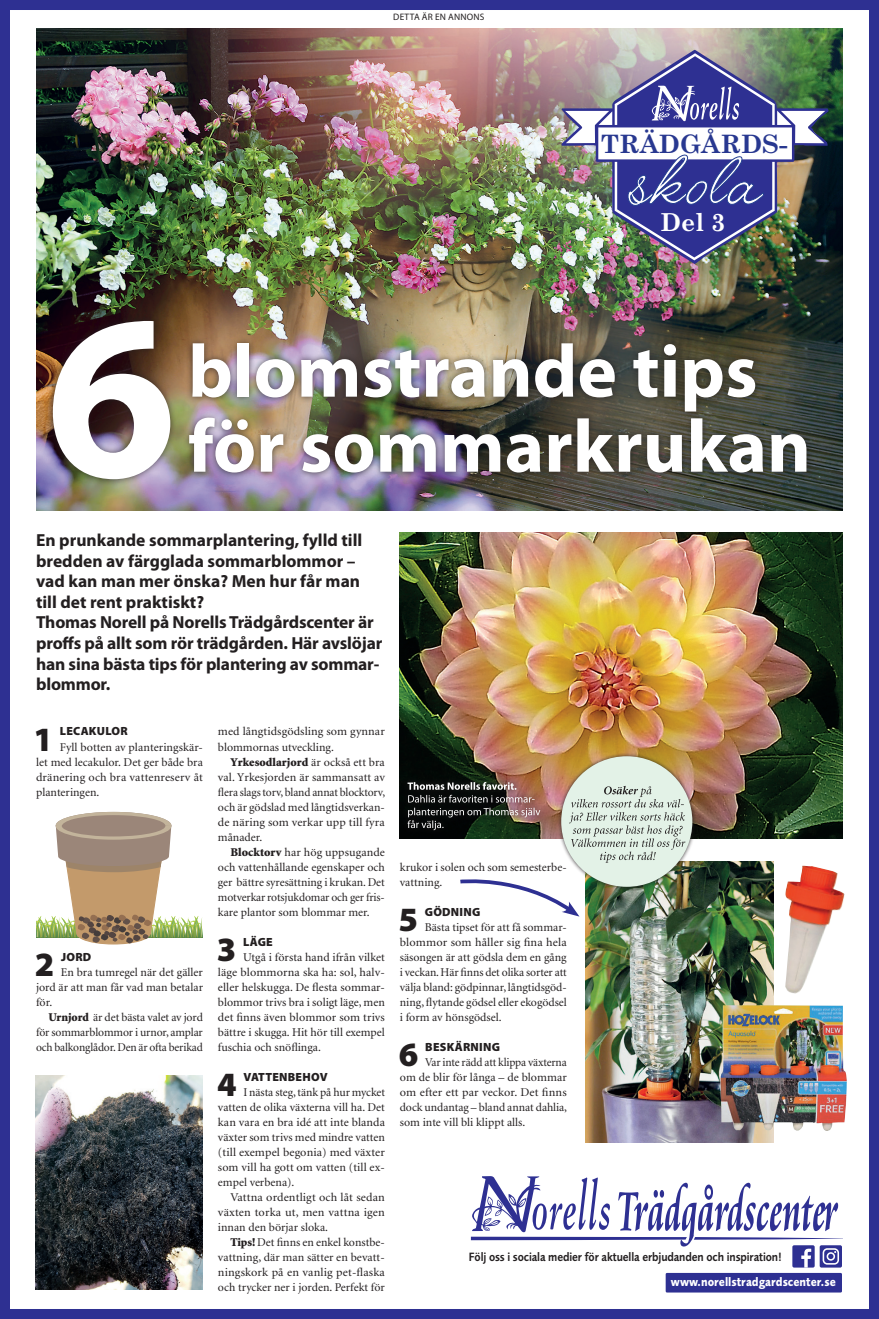
<style>
.page{position:relative;width:879px;height:1319px;background:#fff}
.page>*{position:absolute;margin:0;border:0;box-sizing:border-box;transform-origin:0 0}
.t1{font:700 235.75px "Myriad Pro";color:#fff}
.t2{font:93.38px "Angelface";letter-spacing:.015em;color:#fff}
.t3{font:700 75px "Myriad Pro";color:#fff}
.t4{font:900 34.12px "Myriad Pro";color:#231f20}
.t5{font:700 25.38px "Century Schoolbook";color:#283890}
.t6{font:700 24.75px "Century Schoolbook";color:#fff}
.t7{font:700 17.5px/20.6px "Myriad Pro";letter-spacing:-.01em;color:#231f20}
.t8{font:12.5px "Foundry Sans Demi";letter-spacing:-.01em;color:#231f20;scale:.89 1}
.t9{font:700 12.5px "Foundry Sans";color:#fff;scale:.89 1}
.t10{font:11.88px/15px "Minion";color:#231f20;text-align:justify}
.t11{font:900 11.88px "Myriad Pro";letter-spacing:.02em;color:#231f20}
.t12{font:9.38px "Myriad Pro";letter-spacing:.02em;color:#231f20}
.s1{font-weight:900}
</style>
<div class="page">
<div style="left:0;top:0;width:879px;height:1318px;border:10px solid #2e3092"></div>
<img style="left:36px;top:28px;width:806px;height:482px">
<img style="left:561px;top:50px;width:268px;height:214px">
<svg style="left:628px;top:152px;width:136px;height:58px;background:#464b9f"></svg>
<svg style="left:651px;top:86px;width:88px;height:36px"></svg>
<div style="left:182px;top:337px;width:631px;height:142px;background:#231f20;opacity:.75"></div>
<div style="left:46px;top:314px;width:131px;height:171px;background:#231f20;opacity:.75"></div>
<svg style="left:471px;top:1176px;width:372px;height:91px"></svg>
<div style="left:665px;top:1272px;width:177px;height:20px;background:#2e3092"></div>
<svg style="left:36px;top:811px;width:167px;height:133px"></svg>
<img style="left:35px;top:1075px;width:167px;height:214px">
<img style="left:586px;top:861px;width:187px;height:281px">
<img style="left:720px;top:1005px;width:127px;height:125px">
<img style="left:785px;top:865px;width:60px;height:128px">
<img style="left:400px;top:532px;width:442px;height:306px">
<svg style="left:460px;top:879px;width:119px;height:37px"></svg>
<div style="left:557px;top:752px;width:139px;height:138px;background:#231f20;opacity:.75"></div>
<div style="left:561px;top:756px;width:131px;height:130px;background:#e3f2e7;border-radius:50%"></div>
<svg style="left:569px;top:785px;width:116px;height:77px"></svg>
<div style="left:401px;top:813px;width:49px;height:23px;background:#020404"></div>
<svg style="left:401px;top:800px;width:145px;height:24px"></svg>
<div style="left:401px;top:788px;width:140px;height:21px;background:#020705"></div>
<svg style="left:401px;top:775px;width:122px;height:13px"></svg>
<img style="left:407px;top:782px;width:133px;height:48px">
<p class="t12" style="left:393px;top:12px;width:93px">DETTA ÄR EN ANNONS</p>
<h3 class="t5" style="left:601px;top:128px;width:188px">TRÄDGÅRDS-</h3>
<h2 class="t2" style="left:628px;top:129px;width:135px">skola</h2>
<h3 class="t6" style="left:660px;top:207px;width:66px">Del 3</h3>
<h1 class="t1" style="left:46px;top:265px;width:132px">6</h1>
<h3 class="t3" style="left:188px;top:329px;width:571px">blomstrande tips</h3>
<h3 class="t3" style="left:188px;top:404px;width:624px">för sommarkrukan</h3>
<p class="t7" style="left:36px;top:530px;width:348px">En prunkande sommarplantering, fylld till bredden av färgglada sommarblommor – vad kan man mer önska? Men hur får man till det rent praktiskt?<br>Thomas Norell på Norells Trädgårdscenter är proffs på allt som rör trädgården. Här avslöjar han sina bästa tips för plantering av sommar&shy;blommor.</p>
<h3 class="t4" style="left:33px;top:719px;width:21px">1</h3>
<p class="t11" style="left:60px;top:724px;width:69px">LECAKULOR</p>
<p class="t10" style="left:36px;top:739px;width:168px;text-indent:24px">Fyll botten av planteringskär&shy;let med lecakulor. Det ger både bra dränering och bra vattenreserv åt planteringen.</p>
<h3 class="t4" style="left:35px;top:944px;width:21px">2</h3>
<p class="t11" style="left:61px;top:949px;width:32px">JORD</p>
<p class="t10" style="left:36px;top:964px;width:168px;text-indent:25px">En bra tumregel när det gäller jord är att man får vad man betalar för.</p>
<p class="t10" style="left:36px;top:1009px;width:168px;text-indent:12px"><span class="s1">Urnjord</span> är det bästa valet av jord för sommarblommor i urnor, amplar och balkonglådor. Den är ofta berikad</p>
<p class="t10" style="left:218px;top:724px;width:168px">med långtidsgödsling som gynnar blommornas utveckling.</p>
<p class="t10" style="left:218px;top:754px;width:169px;text-indent:12px"><span class="s1">Yrkesodlarjord</span> är också ett bra val. Yrkesjorden är sammansatt av flera slags torv, bland annat blocktorv, och är gödslad med långtidsverkan&shy;de näring som verkar upp till fyra månader.</p>
<p class="t10" style="left:218px;top:844px;width:168px;text-indent:12px"><span class="s1">Blocktorv</span> har hög uppsugande och vattenhållande egenskaper och ger bättre syresättning i krukan. Det motverkar rotsjukdomar och ger fris&shy;kare plantor som blommar mer.</p>
<h3 class="t4" style="left:217px;top:929px;width:21px">3</h3>
<p class="t11" style="left:243px;top:934px;width:31px">LÄGE</p>
<p class="t10" style="left:218px;top:949px;width:168px;text-indent:25px">Utgå i första hand ifrån vilket läge blommorna ska ha: sol, halv&shy;eller helskugga. De flesta sommar&shy;blommor trivs bra i soligt läge, men det finns även blommor som trivs bättre i skugga. Hit hör till exempel fuschia och snöflinga.</p>
<h3 class="t4" style="left:217px;top:1064px;width:21px">4</h3>
<p class="t11" style="left:243px;top:1069px;width:84px">VATTENBEHOV</p>
<p class="t10" style="left:218px;top:1084px;width:168px;text-indent:25px">I nästa steg, tänk på hur mycket vatten de olika växterna vill ha. Det kan vara en bra idé att inte blanda växter som trivs med mindre vatten (till exempel begonia) med växter som vill ha gott om vatten (till ex&shy;empel verbena).</p>
<p class="t10" style="left:218px;top:1189px;width:168px;text-indent:12px">Vattna ordentligt och låt sedan växten torka ut, men vattna igen innan den börjar sloka.</p>
<p class="t10" style="left:218px;top:1234px;width:168px;text-indent:12px"><span class="s1">Tips!</span> Det finns en enkel konstbe&shy;vattning, där man sätter en bevatt&shy;ningskork på en vanlig pet-flaska och trycker ner i jorden. Perfekt för</p>
<p class="t10" style="left:400px;top:859px;width:168px">krukor i solen och som semesterbe&shy;vattning.</p>
<h3 class="t4" style="left:398px;top:899px;width:21px">5</h3>
<p class="t11" style="left:425px;top:904px;width:57px">GÖDNING</p>
<p class="t10" style="left:400px;top:919px;width:168px;text-indent:25px">Bästa tipset för att få sommar&shy;blommor som håller sig fina hela säsongen är att gödsla dem en gång i veckan. Här finns det olika sorter att välja bland: gödpinnar, långtidsgöd&shy;ning, flytande gödsel eller ekogödsel i form av hönsgödsel.</p>
<h3 class="t4" style="left:399px;top:1034px;width:21px">6</h3>
<p class="t11" style="left:425px;top:1039px;width:76px">BESKÄRNING</p>
<p class="t10" style="left:400px;top:1054px;width:169px;text-indent:25px">Var inte rädd att klippa växterna om de blir för långa – de blommar om efter ett par veckor. Det finns dock undantag – bland annat dahlia, som inte vill bli klippt alls.</p>
<p class="t8" style="left:469px;top:1249px;width:353px">Följ oss i sociala medier för aktuella erbjudanden och inspiration!</p>
<p class="t9" style="left:671px;top:1274px;width:187px">www.norellstradgardscenter.se</p>
</div>
